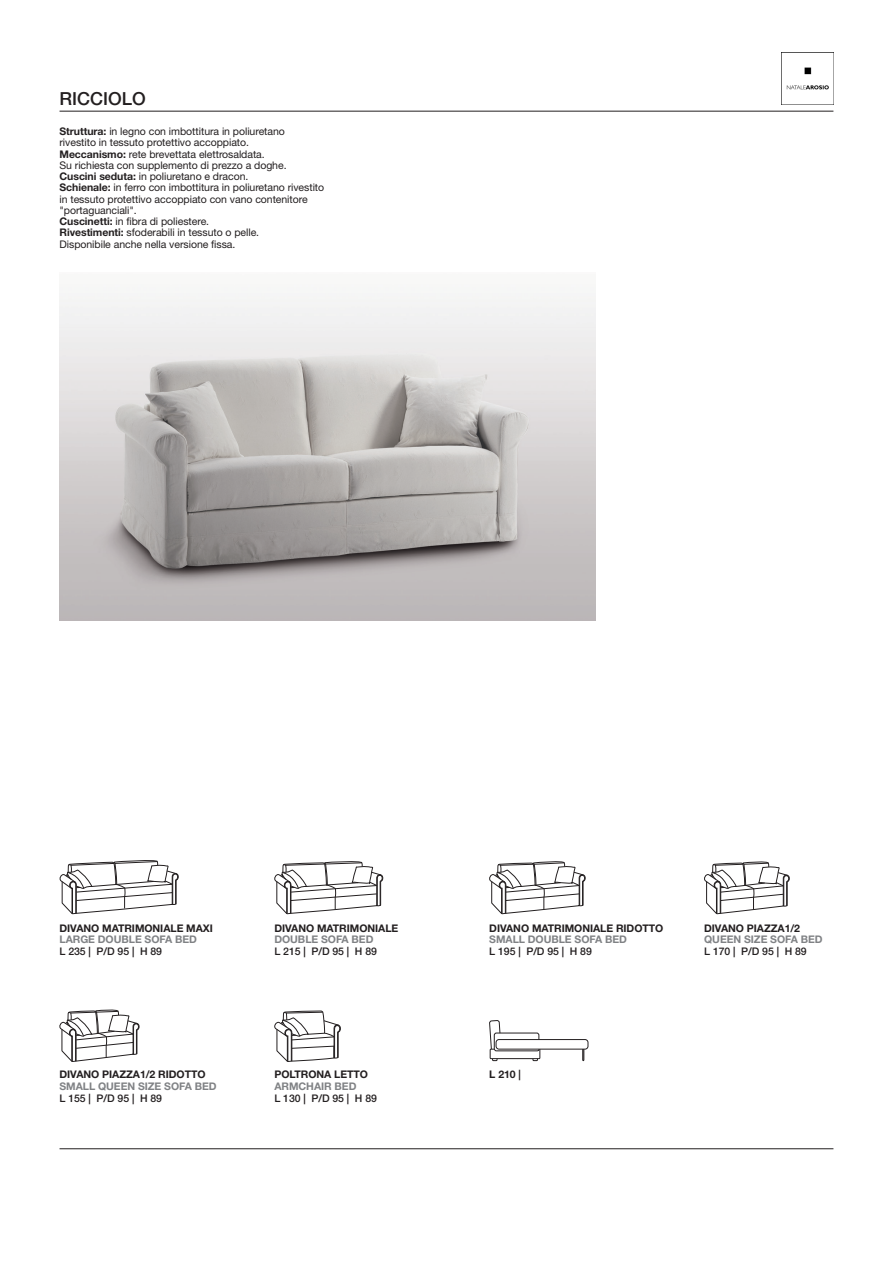
<style>
.page{position:relative;width:893px;height:1263px;background:#fff}
.page>*{position:absolute;margin:0;border:0;box-sizing:border-box;transform-origin:0 0}
.t1{font:500 18px "Helvetica Neue LT Std";color:#231f20}
.t2{font:10.5px/11.2px "Helvetica Neue LT Std";letter-spacing:-.005em;color:#231f20}
.t3{font:700 10.5px/11.2px "Helvetica Neue LT Std";letter-spacing:-.005em;color:#231f20}
.t4{font:500 10.5px "Helvetica Neue LT Std";letter-spacing:-.005em;color:#231f20}
.t5{font:700 10.5px/11.2px "Helvetica Neue LT Std";letter-spacing:-.005em;color:#808285}
.s1{font-weight:700}
.s2{color:#808285}
.s3{color:#231f20}
</style>
<div class="page">
<hr style="left:60px;top:1148px;width:773px;height:1px;background:#231f20">
<hr style="left:60px;top:111px;width:773px;height:1px;background:#231f20">
<img style="left:781px;top:53px;width:48px;height:51px">
<img style="left:60px;top:296px;width:535px;height:325px">
<svg style="left:489px;top:861px;width:97px;height:54px"></svg>
<svg style="left:274px;top:861px;width:109px;height:54px"></svg>
<svg style="left:704px;top:861px;width:86px;height:54px"></svg>
<svg style="left:59px;top:1009px;width:81px;height:53px"></svg>
<svg style="left:274px;top:1010px;width:67px;height:52px"></svg>
<div style="left:496px;top:1039px;width:92px;height:10px;border:1px solid #231f20;border-radius:3px"></div>
<svg style="left:582px;top:1048px;width:2px;height:13px"></svg>
<svg style="left:489px;top:1020px;width:51px;height:41px"></svg>
<svg style="left:59px;top:860px;width:120px;height:55px"></svg>
<p class="t1" style="left:60px;top:88px;width:88px">RICCIOLO</p>
<p class="t2" style="left:60px;top:126px;width:266px"><span class="s1">Struttura:</span> in legno con imbottitura in poliuretano<br>rivestito in tessuto protettivo accoppiato.<br><span class="s1">Meccanismo:</span> rete brevettata elettrosaldata.<br>Su richiesta con supplemento di prezzo a doghe.<br><span class="s1">Cuscini seduta:</span> in poliuretano e dracon.<br><span class="s1">Schienale:</span> in ferro con imbottitura in poliuretano rivestito in tessuto protettivo accoppiato con vano contenitore "portaguanciali".<br><span class="s1">Cuscinetti:</span> in fibra di poliestere.</p>
<p class="t2" style="left:60px;top:227px;width:201px"><span class="s1">Rivestimenti:</span> sfoderabili in tessuto o pelle.</p>
<p class="t2" style="left:60px;top:238px;width:177px">Disponibile anche nella versione fissa.</p>
<p class="t3" style="left:60px;top:922px;width:155px">DIVANO MATRIMONIALE MAXI<br><span class="s2">LARGE DOUBLE SOFA BED</span></p>
<p class="t4" style="left:60px;top:945px;width:104px">L 235 | P/D 95 | H 89</p>
<p class="t3" style="left:60px;top:1069px;width:159px">DIVANO PIAZZA1/2 RIDOTTO<br><span class="s2">SMALL QUEEN SIZE SOFA BED</span></p>
<p class="t4" style="left:60px;top:1091px;width:104px">L 155 | P/D 95 | H 89</p>
<p class="t3" style="left:274px;top:922px;width:125px">DIVANO MATRIMONIALE<br><span class="s2">DOUBLE SOFA BED</span></p>
<p class="t4" style="left:274px;top:945px;width:104px">L 215 | P/D 95 | H 89</p>
<p class="t3" style="left:274px;top:1069px;width:95px">POLTRONA LETTO</p>
<p class="t5" style="left:274px;top:1080px;width:84px">ARMCHAIR BED</p>
<p class="t4" style="left:274px;top:1091px;width:104px">L 130 | P/D 95 | H 89</p>
<p class="t3" style="left:489px;top:922px;width:176px">DIVANO MATRIMONIALE RIDOTTO<br><span class="s2">SMALL DOUBLE SOFA BED</span></p>
<p class="t4" style="left:489px;top:945px;width:104px">L 195 | P/D 95 | H 89</p>
<p class="t5" style="left:704px;top:922px;width:120px"><span class="s3">DIVANO PIAZZA1/2<br></span>QUEEN SIZE SOFA BED</p>
<p class="t4" style="left:704px;top:945px;width:104px">L 170 | P/D 95 | H 89</p>
<p class="t3" style="left:489px;top:1069px;width:33px">L 210 |</p>
</div>
